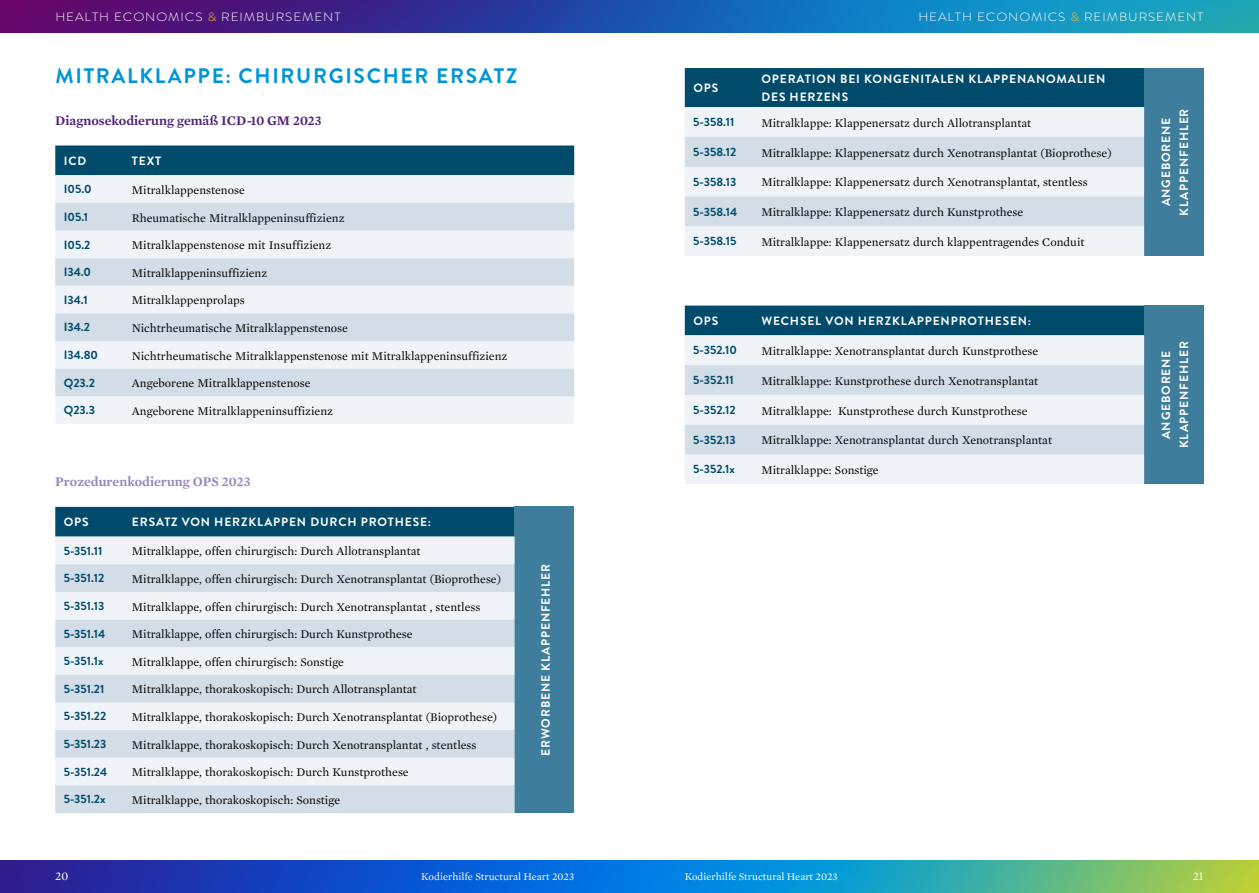
<style>
.page{position:relative;width:1259px;height:893px;background:#fff}
.page>*{position:absolute;margin:0;border:0;box-sizing:border-box;transform-origin:0 0}
.t1{font:700 21px "Brandon Grotesque";letter-spacing:.08em;color:#0095d6}
.t2{font:600 13.5px "Mercury Text G1";color:#4e2379}
.t3{font:600 13.5px "Mercury Text G1";color:#9c85b8}
.t4{font:12px "Mercury Text G1";color:#000}
.t5{font:700 12px "Brandon Grotesque";color:#004b6c}
.t6{font:700 12px/18px "Brandon Grotesque";letter-spacing:.07em;color:#fff;text-align:center}
.t7{font:300 12px "Brandon Grotesque";letter-spacing:.07em;color:#fff;scale:1.1 1}
.t8{font:12px "Mercury Text G1";color:#fff}
.t9{font:10.5px "Mercury Text G1";color:#fff}
.s1{color:#fab82d}
</style>
<div class="page">
<img style="left:0;top:860px;width:1259px;height:33px">
<img style="left:0;top:0;width:1259px;height:33px">
<div style="left:55px;top:507px;width:459px;height:30px;background:#004b6c"></div>
<div style="left:514px;top:507px;width:60px;height:306px;background:#3f7d9c"></div>
<div style="left:55px;top:537px;width:459px;height:27px;background:#f0f4f8"></div>
<svg style="left:55px;top:564px;width:459px;height:249px;fill:#d2dde8"></svg>
<div style="left:55px;top:145px;width:519px;height:30px;background:#004b6c"></div>
<div style="left:55px;top:175px;width:519px;height:249px;background:#f0f4f8"></div>
<svg style="left:55px;top:203px;width:519px;height:193px;fill:#d2dde8"></svg>
<div style="left:685px;top:68px;width:459px;height:39px;background:#004b6c"></div>
<div style="left:1144px;top:68px;width:59px;height:188px;background:#3f7d9c"></div>
<div style="left:685px;top:107px;width:459px;height:149px;background:#f0f4f8"></div>
<svg style="left:685px;top:137px;width:459px;height:89px"></svg>
<div style="left:685px;top:306px;width:459px;height:29px;background:#004b6c"></div>
<div style="left:1144px;top:306px;width:59px;height:178px;background:#3f7d9c"></div>
<div style="left:685px;top:335px;width:459px;height:149px;background:#f0f4f8"></div>
<svg style="left:685px;top:365px;width:459px;height:89px"></svg>
<p class="t7" style="left:55px;top:8px;width:261px">HEALTH ECONOMICS <span class="s1">&amp;</span> REIMBURSEMENT</p>
<p class="t7" style="left:918px;top:8px;width:261px">HEALTH ECONOMICS <span class="s1">&amp;</span> REIMBURSEMENT</p>
<h1 class="t1" style="left:55px;top:61px;width:463px">MITRALKLAPPE: CHIRURGISCHER ERSATZ</h1>
<p class="t2" style="left:55px;top:110px;width:268px">Diagnosekodierung gemäß ICD-10 GM 2023</p>
<p class="t6" style="left:64px;top:152px;width:24px">ICD</p>
<p class="t6" style="left:132px;top:152px;width:31px">TEXT</p>
<p class="t5" style="left:64px;top:181px;width:29px">I05.0</p>
<p class="t4" style="left:132px;top:181px;width:114px">Mitralklappenstenose</p>
<p class="t5" style="left:64px;top:208px;width:26px">I05.1</p>
<p class="t4" style="left:132px;top:209px;width:214px">Rheumatische Mitralklappeninsuffizienz</p>
<p class="t5" style="left:64px;top:236px;width:28px">I05.2</p>
<p class="t4" style="left:132px;top:237px;width:201px">Mitralklappenstenose mit Insuffizienz</p>
<p class="t5" style="left:64px;top:264px;width:29px">I34.0</p>
<p class="t4" style="left:132px;top:264px;width:137px">Mitralklappeninsuffizienz</p>
<p class="t5" style="left:64px;top:291px;width:26px">I34.1</p>
<p class="t4" style="left:132px;top:292px;width:114px">Mitralklappenprolaps</p>
<p class="t5" style="left:64px;top:319px;width:28px">I34.2</p>
<p class="t4" style="left:132px;top:319px;width:218px">Nichtrheumatische Mitralklappenstenose</p>
<p class="t5" style="left:64px;top:347px;width:36px">I34.80</p>
<p class="t4" style="left:132px;top:347px;width:377px">Nichtrheumatische Mitralklappenstenose mit Mitralklappeninsuffizienz</p>
<p class="t5" style="left:64px;top:374px;width:33px">Q23.2</p>
<p class="t4" style="left:132px;top:375px;width:180px">Angeborene Mitralklappenstenose</p>
<p class="t5" style="left:64px;top:402px;width:33px">Q23.3</p>
<p class="t4" style="left:132px;top:402px;width:203px">Angeborene Mitralklappeninsuffizienz</p>
<p class="t3" style="left:55px;top:471px;width:197px">Prozedurenkodierung OPS 2023</p>
<p class="t6" style="left:64px;top:513px;width:26px">OPS</p>
<p class="t6" style="left:132px;top:513px;width:301px">ERSATZ VON HERZKLAPPEN DURCH PROTHESE:</p>
<p class="t5" style="left:64px;top:542px;width:40px">5-351.11</p>
<p class="t4" style="left:132px;top:543px;width:290px">Mitralklappe, offen chirurgisch: Durch Allotransplantat</p>
<p class="t5" style="left:64px;top:570px;width:42px">5-351.12</p>
<p class="t4" style="left:132px;top:570px;width:371px">Mitralklappe, offen chirurgisch: Durch Xenotransplantat (Bioprothese)</p>
<p class="t5" style="left:64px;top:597px;width:42px">5-351.13</p>
<p class="t4" style="left:132px;top:598px;width:350px">Mitralklappe, offen chirurgisch: Durch Xenotransplantat , stentless</p>
<p class="t5" style="left:64px;top:625px;width:43px">5-351.14</p>
<p class="t4" style="left:132px;top:625px;width:282px">Mitralklappe, offen chirurgisch: Durch Kunstprothese</p>
<p class="t5" style="left:64px;top:653px;width:41px">5-351.1x</p>
<p class="t4" style="left:132px;top:653px;width:214px">Mitralklappe, offen chirurgisch: Sonstige</p>
<p class="t5" style="left:64px;top:680px;width:42px">5-351.21</p>
<p class="t4" style="left:132px;top:681px;width:286px">Mitralklappe, thorakoskopisch: Durch Allotransplantat</p>
<p class="t5" style="left:64px;top:708px;width:44px">5-351.22</p>
<p class="t4" style="left:132px;top:708px;width:367px">Mitralklappe, thorakoskopisch: Durch Xenotransplantat (Bioprothese)</p>
<p class="t5" style="left:64px;top:736px;width:44px">5-351.23</p>
<p class="t4" style="left:132px;top:736px;width:346px">Mitralklappe, thorakoskopisch: Durch Xenotransplantat , stentless</p>
<p class="t5" style="left:64px;top:763px;width:45px">5-351.24</p>
<p class="t4" style="left:132px;top:764px;width:278px">Mitralklappe, thorakoskopisch: Durch Kunstprothese</p>
<p class="t5" style="left:64px;top:791px;width:43px">5-351.2x</p>
<p class="t4" style="left:132px;top:791px;width:210px">Mitralklappe, thorakoskopisch: Sonstige</p>
<p class="t6" style="left:537px;top:756px;width:193px;rotate:-90deg">ERWORBENE KLAPPENFEHLER</p>
<p class="t6" style="left:693px;top:79px;width:26px">OPS</p>
<p class="t6" style="left:761px;top:70px;width:345px;text-align:left">OPERATION BEI KONGENITALEN KLAPPENANOMALIEN<br>DES HERZENS</p>
<p class="t5" style="left:693px;top:114px;width:43px">5-358.11</p>
<p class="t4" style="left:761px;top:114px;width:271px">Mitralklappe: Klappenersatz durch Allotransplantat</p>
<p class="t5" style="left:693px;top:144px;width:44px">5-358.12</p>
<p class="t4" style="left:761px;top:144px;width:352px">Mitralklappe: Klappenersatz durch Xenotransplantat (Bioprothese)</p>
<p class="t5" style="left:693px;top:173px;width:45px">5-358.13</p>
<p class="t4" style="left:761px;top:174px;width:328px">Mitralklappe: Klappenersatz durch Xenotransplantat, stentless</p>
<p class="t5" style="left:693px;top:203px;width:45px">5-358.14</p>
<p class="t4" style="left:761px;top:204px;width:263px">Mitralklappe: Klappenersatz durch Kunstprothese</p>
<p class="t5" style="left:693px;top:233px;width:45px">5-358.15</p>
<p class="t4" style="left:761px;top:233px;width:325px">Mitralklappe: Klappenersatz durch klappentragendes Conduit</p>
<p class="t6" style="left:693px;top:312px;width:26px">OPS</p>
<p class="t6" style="left:761px;top:312px;width:271px">WECHSEL VON HERZKLAPPENPROTHESEN:</p>
<p class="t5" style="left:693px;top:342px;width:45px">5-352.10</p>
<p class="t4" style="left:761px;top:342px;width:278px">Mitralklappe: Xenotransplantat durch Kunstprothese</p>
<p class="t5" style="left:693px;top:372px;width:42px">5-352.11</p>
<p class="t4" style="left:761px;top:372px;width:278px">Mitralklappe: Kunstprothese durch Xenotransplantat</p>
<p class="t5" style="left:693px;top:401px;width:44px">5-352.12</p>
<p class="t4" style="left:761px;top:402px;width:268px">Mitralklappe: Kunstprothese durch Kunstprothese</p>
<p class="t5" style="left:693px;top:431px;width:44px">5-352.13</p>
<p class="t4" style="left:761px;top:432px;width:292px">Mitralklappe: Xenotransplantat durch Xenotransplantat</p>
<p class="t5" style="left:693px;top:461px;width:43px">5-352.1x</p>
<p class="t4" style="left:761px;top:461px;width:119px">Mitralklappe: Sonstige</p>
<p class="t6" style="left:1157px;top:216px;width:109px;rotate:-90deg">ANGEBORENE<br>KLAPPENFEHLER</p>
<p class="t6" style="left:1157px;top:448px;width:109px;rotate:-90deg">ANGEBORENE<br>KLAPPENFEHLER</p>
<p class="t8" style="left:55px;top:868px;width:15px">20</p>
<p class="t9" style="left:421px;top:869px;width:154px">Kodierhilfe Structural Heart 2023</p>
<p class="t9" style="left:685px;top:869px;width:154px">Kodierhilfe Structural Heart 2023</p>
<p class="t8" style="left:1192px;top:868px;width:13px">21</p>
</div>
